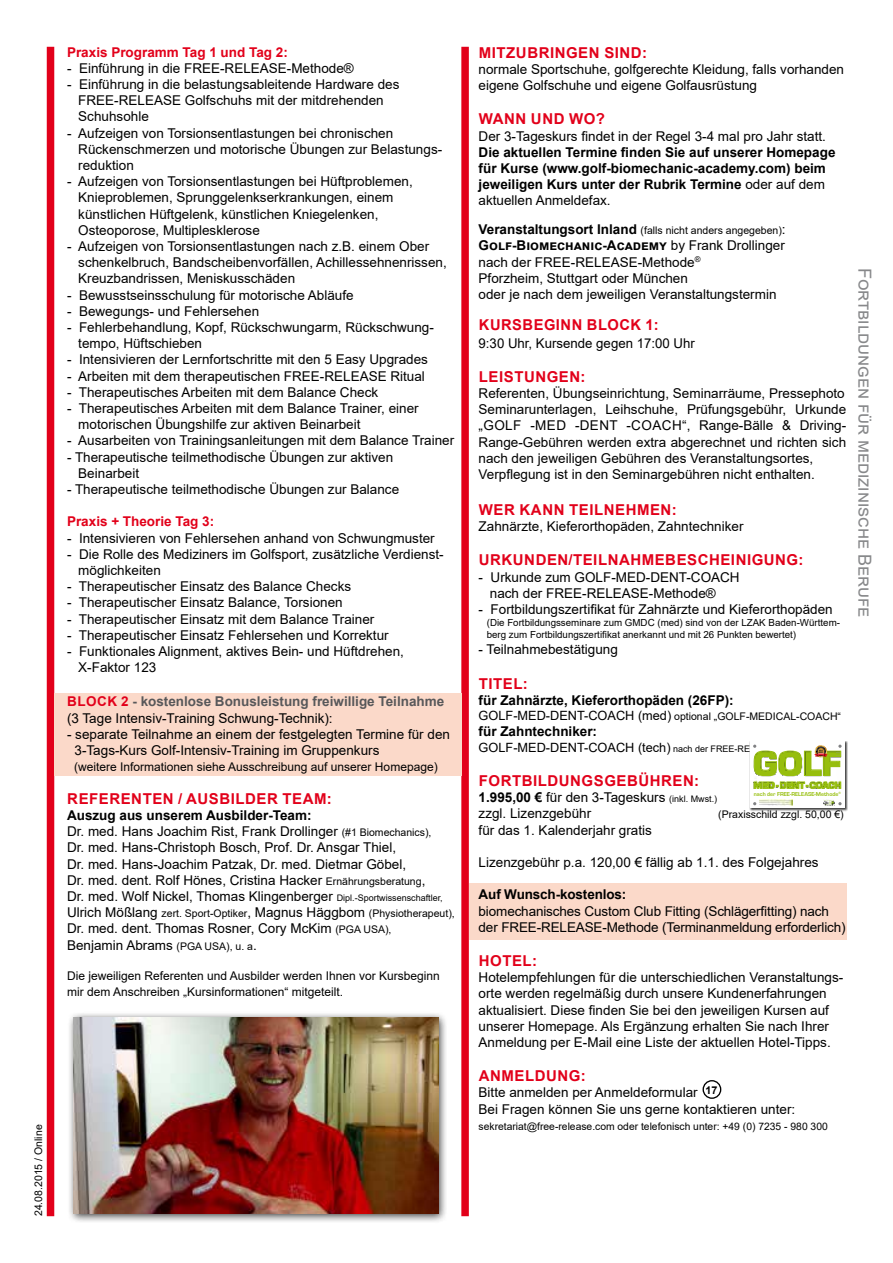
<style>
.page{position:relative;width:893px;height:1263px;background:#fff}
.page>*{position:absolute;margin:0;border:0;box-sizing:border-box;transform-origin:0 0}
.t1{font:18px "Arial";color:#87888a}
.t2{font:700 15px "Arial";letter-spacing:.035em;color:#e2001a}
.t3{font:13.5px/16.2px "Arial";color:#000}
.t4{font:700 13.5px/16.2px "Arial";color:#000}
.t5{font:700 13.5px/16.2px "Arial";color:#58585a}
.t6{font:700 13.5px "Arial";color:#e2001a}
.t7{font:12px/16.2px "Arial";color:#000}
.t8{font:10.5px "Arial";color:#000}
.t9{font:10.35px "Arial";color:#000}
.t10{font:9.75px/12.6px "Arial";color:#000}
.t11{font:9px "Arial";color:#000}
.t12{font:700 5.85px "Eurostile";color:#97bf0d}
.t13{font:1.95px "Eurostile Black DTC";color:#000}
.s1{color:#e2001a}
.s2{font-weight:400;color:#000}
.s3{font-weight:700}
.s4{font-size:10.5px}
.s5{font-size:9px}
.s6{font-size:13.5px}
.s7{font-weight:400}
.s8{font-weight:700;font-size:13.5px}
.s9{font-size:12.75px}
</style>
<div class="page">
<div style="left:469px;top:883px;width:377px;height:57px;background:#fbd9c9"></div>
<div style="left:702px;top:1080px;width:19px;height:19px;border:1px solid #000;border-radius:50%"></div>
<div style="left:47px;top:47px;width:7px;height:1169px;background:#e2001a"></div>
<div style="left:461px;top:47px;width:8px;height:1169px;background:#e2001a"></div>
<div style="left:67px;top:1011px;width:381px;height:212px;background:#000;opacity:.75"></div>
<img style="left:74px;top:1018px;width:364px;height:195px">
<div style="left:54px;top:693px;width:407px;height:83px;background:#fbd9c9"></div>
<div style="left:749px;top:741px;width:99px;height:70px;background:#000;opacity:.75"></div>
<div style="left:750px;top:741px;width:95px;height:67px;background:#fff"></div>
<svg style="left:823px;top:800px;width:19px;height:5px"></svg>
<img style="left:759px;top:799px;width:33px;height:7px">
<svg style="left:753px;top:745px;width:89px;height:44px"></svg>
<p class="t8" style="left:31px;top:1216px;width:93px;rotate:-90deg">24.08.2015 / Online</p>
<p class="t6" style="left:67px;top:42px;width:222px">Praxis Programm Tag 1 und Tag 2:</p>
<p class="t3" style="left:67px;top:60px;width:288px">- Einführung in die FREE-RELEASE-Methode®</p>
<p class="t3" style="left:78px;top:76px;width:323px;text-indent:-11px">- Einführung in die belastungsableitende Hardware des<br>FREE-RELEASE Golfschuhs mit der mitdrehenden<br>Schuhsohle</p>
<p class="t3" style="left:78px;top:125px;width:365px;text-indent:-11px">- Aufzeigen von Torsionsentlastungen bei chronischen<br>Rückenschmerzen und motorische Übungen zur Belastungs&shy;reduktion</p>
<p class="t3" style="left:78px;top:173px;width:336px;text-indent:-11px">- Aufzeigen von Torsionsentlastungen bei Hüftproblemen, Knieproblemen, Sprunggelenkserkrankungen, einem künstlichen Hüftgelenk, künstlichen Kniegelenken, Osteoporose, Multiplesklerose</p>
<p class="t3" style="left:78px;top:238px;width:370px;text-indent:-11px">- Aufzeigen von Torsionsentlastungen nach z.B. einem Ober schenkelbruch, Bandscheibenvorfällen, Achillessehnenrissen,<br>Kreuzbandrissen, Meniskusschäden</p>
<p class="t3" style="left:67px;top:287px;width:288px">- Bewusstseinsschulung für motorische Abläufe</p>
<p class="t3" style="left:67px;top:303px;width:194px">- Bewegungs- und Fehlersehen</p>
<p class="t3" style="left:78px;top:319px;width:357px;text-indent:-11px">- Fehlerbehandlung, Kopf, Rückschwungarm, Rückschwung&shy;tempo, Hüftschieben</p>
<p class="t3" style="left:67px;top:351px;width:362px">- Intensivieren der Lernfortschritte mit den 5 Easy Upgrades</p>
<p class="t3" style="left:67px;top:368px;width:359px">- Arbeiten mit dem therapeutischen FREE-RELEASE Ritual</p>
<p class="t3" style="left:67px;top:384px;width:313px">- Therapeutisches Arbeiten mit dem Balance Check</p>
<p class="t3" style="left:78px;top:400px;width:342px;text-indent:-11px">- Therapeutisches Arbeiten mit dem Balance Trainer, einer motorischen Übungshilfe zur aktiven Beinarbeit</p>
<p class="t3" style="left:67px;top:432px;width:389px">- Ausarbeiten von Trainingsanleitungen mit dem Balance Trainer</p>
<p class="t3" style="left:78px;top:449px;width:316px;text-indent:-11px">- Therapeutische teilmethodische Übungen zur aktiven<br>Beinarbeit</p>
<p class="t3" style="left:67px;top:481px;width:334px">- Therapeutische teilmethodische Übungen zur Balance</p>
<p class="t6" style="left:67px;top:512px;width:149px">Praxis + Theorie Tag 3:</p>
<p class="t3" style="left:67px;top:530px;width:369px">- Intensivieren von Fehlersehen anhand von Schwungmuster</p>
<p class="t3" style="left:78px;top:546px;width:367px;text-indent:-11px">- Die Rolle des Mediziners im Golfsport, zusätzliche Verdienst&shy;möglichkeiten</p>
<p class="t3" style="left:67px;top:578px;width:286px">- Therapeutischer Einsatz des Balance Checks</p>
<p class="t3" style="left:67px;top:594px;width:277px">- Therapeutischer Einsatz Balance, Torsionen</p>
<p class="t3" style="left:67px;top:611px;width:309px">- Therapeutischer Einsatz mit dem Balance Trainer</p>
<p class="t3" style="left:67px;top:627px;width:323px">- Therapeutischer Einsatz Fehlersehen und Korrektur</p>
<p class="t3" style="left:78px;top:643px;width:327px;text-indent:-11px">- Funktionales Alignment, aktives Bein- und Hüftdrehen,<br>X-Faktor 123</p>
<p class="t5" style="left:67px;top:694px;width:379px"><span class="s1">BLOCK 2</span> - kostenlose Bonusleistung freiwillige Teilnahme <span class="s2">(3 Tage Intensiv-Training Schwung-Technik):</span></p>
<p class="t3" style="left:75px;top:726px;width:377px;text-indent:-8px">- separate Teilnahme an einem der festgelegten Termine für den<br>3-Tags-Kurs Golf-Intensiv-Training im Gruppenkurs</p>
<p class="t7" style="left:74px;top:759px;width:365px">(weitere Informationen siehe Ausschreibung auf unserer Homepage)</p>
<p class="t2" style="left:67px;top:788px;width:266px">REFERENTEN / AUSBILDER TEAM:</p>
<p class="t3" style="left:67px;top:807px;width:377px"><span class="s3">Auszug aus unserem Ausbilder-Team:<br></span>Dr. med. Hans Joachim Rist, Frank Drollinger <span class="s4">(#1 Biomechanics), </span>Dr. med. Hans-Christoph Bosch, Prof. Dr. Ansgar Thiel,<br>Dr. med. Hans-Joachim Patzak, Dr. med. Dietmar Göbel,<br>Dr. med. dent. Rolf Hönes, Cristina Hacker <span class="s4">Ernährungsberatung</span>, Dr. med. Wolf Nickel, Thomas Klingenberger <span class="s5">Dipl.-Sportwissenschaftler,</span></p>
<p class="t8" style="left:67px;top:906px;width:389px"><span class="s6">Ulrich Mößlang</span> zert. Sport-Optiker<span class="s6">, Magnus Häggbom</span> (Physiotherapeut),</p>
<p class="t3" style="left:67px;top:920px;width:326px">Dr. med. dent. Thomas Rosner, Cory McKim <span class="s4">(PGA USA),<br></span>Benjamin Abrams <span class="s4">(PGA USA), u. a</span>.</p>
<p class="t7" style="left:67px;top:968px;width:374px">Die jeweiligen Referenten und Ausbilder werden Ihnen vor Kursbeginn mir dem Anschreiben „Kursinformationen“ mitgeteilt.</p>
<p class="t2" style="left:479px;top:42px;width:170px">MITZUBRINGEN SIND:</p>
<p class="t3" style="left:479px;top:61px;width:367px">normale Sportschuhe, golfgerechte Kleidung, falls vorhanden eigene Golfschuhe und eigene Golfausrüstung</p>
<p class="t2" style="left:479px;top:108px;width:128px">WANN UND WO?</p>
<p class="t3" style="left:479px;top:128px;width:349px">Der 3-Tageskurs findet in der Regel 3-4 mal pro Jahr statt.</p>
<p class="t4" style="left:479px;top:144px;width:358px">Die aktuellen Termine finden Sie auf unserer Homepage für Kurse (www.golf-biomechanic-academy.com) beim jeweiligen Kurs unter der Rubrik Termine <span class="s7">oder auf dem aktuellen Anmeldefax.</span></p>
<p class="t8" style="left:479px;top:223px;width:309px"><span class="s8">Veranstaltungsort Inland</span> (falls nicht anders angegeben)<span class="s6">:</span></p>
<p class="t3" style="left:479px;top:237px;width:308px"><span class="s3">Golf-Biomechanic-Academy</span> by Frank Drollinger nach der FREE-RELEASE-Methode<sup>®<br></sup>Pforzheim, Stuttgart oder München<br>oder je nach dem jeweiligen Veranstaltungstermin</p>
<p class="t2" style="left:479px;top:314px;width:181px">KURSBEGINN BLOCK 1:</p>
<p class="t3" style="left:479px;top:335px;width:218px">9:30 Uhr, Kursende gegen 17:00 Uhr</p>
<p class="t2" style="left:479px;top:366px;width:108px">LEISTUNGEN:</p>
<p class="t3" style="left:479px;top:385px;width:369px">Referenten, Übungseinrichtung, Seminarräume, Pressephoto Seminarunterlagen, Leihschuhe, Prüfungsgebühr, Urkunde „GOLF -MED -DENT -COACH“, Range-Bälle &amp; Driving-Range-Gebühren werden extra abgerechnet und richten sich nach den jeweiligen Gebühren des Veranstaltungsortes, Verpflegung ist in den Seminargebühren nicht enthalten.</p>
<p class="t2" style="left:479px;top:499px;width:199px">WER KANN TEILNEHMEN:</p>
<p class="t3" style="left:479px;top:518px;width:266px">Zahnärzte, Kieferorthopäden, Zahntechniker</p>
<p class="t2" style="left:479px;top:549px;width:326px">URKUNDEN/TEILNAHMEBESCHEINIGUNG:</p>
<p class="t3" style="left:490px;top:569px;width:251px;text-indent:-11px">- Urkunde zum GOLF-MED-DENT-COACH nach der FREE-RELEASE-Methode®</p>
<p class="t3" style="left:479px;top:601px;width:356px">- Fortbildungszertifikat für Zahnärzte und Kieferorthopäden</p>
<p class="t10" style="left:487px;top:616px;width:355px">(Die Fortbildungsseminare zum GMDC (med) sind von der LZAK Baden-Württem&shy;berg zum Fortbildungszertifikat anerkannt und mit 26 Punkten bewertet)</p>
<p class="t3" style="left:479px;top:641px;width:141px">- Teilnahmebestätigung</p>
<p class="t2" style="left:479px;top:673px;width:51px">TITEL:</p>
<p class="t4" style="left:479px;top:692px;width:257px">für Zahnärzte, Kieferorthopäden (26FP):</p>
<p class="t8" style="left:479px;top:709px;width:364px"><span class="s9">GOLF-MED-DENT-COACH (med)</span> optional „GOLF-MEDICAL-COACH“</p>
<p class="t4" style="left:479px;top:724px;width:120px">für Zahntechniker:</p>
<p class="t11" style="left:479px;top:742px;width:347px"><span class="s9">GOLF-MED-DENT-COACH (tech)</span> nach der FREE-RELEASE-Methode®</p>
<p class="t2" style="left:479px;top:770px;width:222px">FORTBILDUNGSGEBÜHREN:</p>
<p class="t3" style="left:479px;top:789px;width:240px"><span class="s3">1.995,00 €</span> für den 3-Tageskurs <span class="s5">(inkl. Mwst.) </span>zzgl. Lizenzgebühr<br>für das 1. Kalenderjahr gratis</p>
<p class="t3" style="left:479px;top:854px;width:341px">Lizenzgebühr p.a. 120,00 € fällig ab 1.1. des Folgejahres</p>
<p class="t4" style="left:479px;top:887px;width:149px">Auf Wunsch-kostenlos:</p>
<p class="t3" style="left:479px;top:902px;width:369px">biomechanisches Custom Club Fitting (Schlägerfitting) nach der FREE-RELEASE-Methode (Terminanmeldung erforderlich)</p>
<p class="t2" style="left:479px;top:950px;width:60px">HOTEL:</p>
<p class="t3" style="left:479px;top:969px;width:366px">Hotelempfehlungen für die unterschiedlichen Veranstaltungs&shy;orte werden regelmäßig durch unsere Kundenerfahrungen aktualisiert. Diese finden Sie bei den jeweiligen Kursen auf unserer Homepage. Als Ergänzung erhalten Sie nach Ihrer Anmeldung per E-Mail eine Liste der aktuellen Hotel-Tipps.</p>
<p class="t2" style="left:479px;top:1065px;width:108px">ANMELDUNG:</p>
<p class="t3" style="left:479px;top:1084px;width:318px">Bitte anmelden per Anmeldeformular <sup>17<br></sup>Bei Fragen können Sie uns gerne kontaktieren unter:</p>
<p class="t9" style="left:479px;top:1119px;width:351px">sekretariat@free-release.com oder telefonisch unter: +49 (0) 7235 - 980 300</p>
<p class="t13" style="left:819px;top:749px;width:6px">GOLF</p>
<p class="t12" style="left:754px;top:791px;width:89px">nach der FREE-RELEASE-Methode<sup>®</sup></p>
<p class="t8" style="left:718px;top:807px;width:127px">(Praxisschild zzgl. 50,00 €)</p>
<h1 class="t1" style="left:877px;top:268px;width:350px;rotate:90deg">Fortbildungen für medizinische Berufe</h1>
</div>
